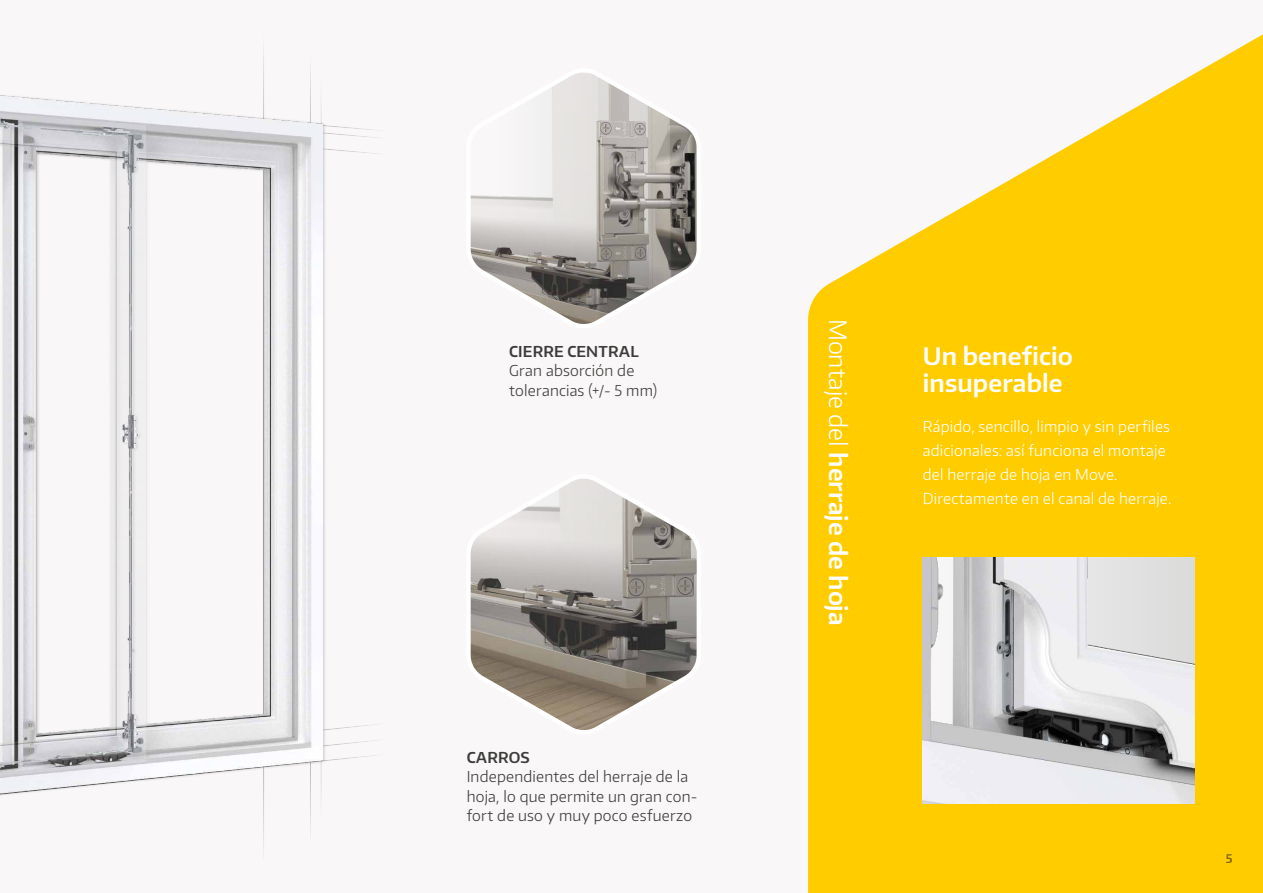
<style>
.page{position:relative;width:1263px;height:893px;background:#f9f7f7}
.page>*{position:absolute;margin:0;border:0;box-sizing:border-box;transform-origin:0 0}
.t1{font:600 24px/27px "Encode Sans Normal";letter-spacing:.005em;color:#fff}
.t2{font:300 15px/24px "Encode Sans Normal";letter-spacing:.015em;color:#fff}
.t3{font:300 15px/19.5px "Encode Sans Normal";letter-spacing:.015em;color:#3c3c3b}
.t4{font:600 15px "Encode Sans Normal";letter-spacing:.015em;color:#3c3c3b}
.t5{font:600 12px "Encode Sans Normal";color:#000}
.s1{font-weight:300}
</style>
<div class="page">
<svg style="left:808px;top:34px;width:455px;height:859px;fill:#fc0"></svg>
<svg style="left:470px;top:479px;width:227px;height:251px"></svg>
<img style="left:923px;top:557px;width:272px;height:247px">
<svg style="left:470px;top:73px;width:227px;height:251px"></svg>
<img style="left:0;top:68px;width:322px;height:757px">
<p class="t4" style="left:509px;top:341px;width:131px">CIERRE CENTRAL</p>
<p class="t3" style="left:509px;top:360px;width:149px">Gran absorción de tolerancias (+/- 5 mm)</p>
<p class="t4" style="left:467px;top:747px;width:65px">CARROS</p>
<p class="t3" style="left:467px;top:766px;width:232px">Independientes del herraje de la hoja, lo que permite un gran con&shy;fort de uso y muy poco esfuerzo</p>
<h1 class="t1" style="left:852px;top:319px;width:308px;rotate:90deg"><span class="s1">Montaje del</span> herraje de hoja</h1>
<h1 class="t1" style="left:923px;top:342px;width:152px">Un beneficio insuperable</h1>
<p class="t2" style="left:923px;top:414px;width:250px">Rápido, sencillo, limpio y sin perfiles adicionales: así funciona el montaje del herraje de hoja en Move.<br>Directamente en el canal de herraje.</p>
<p class="t5" style="left:1225px;top:850px;width:8px">5</p>
</div>
